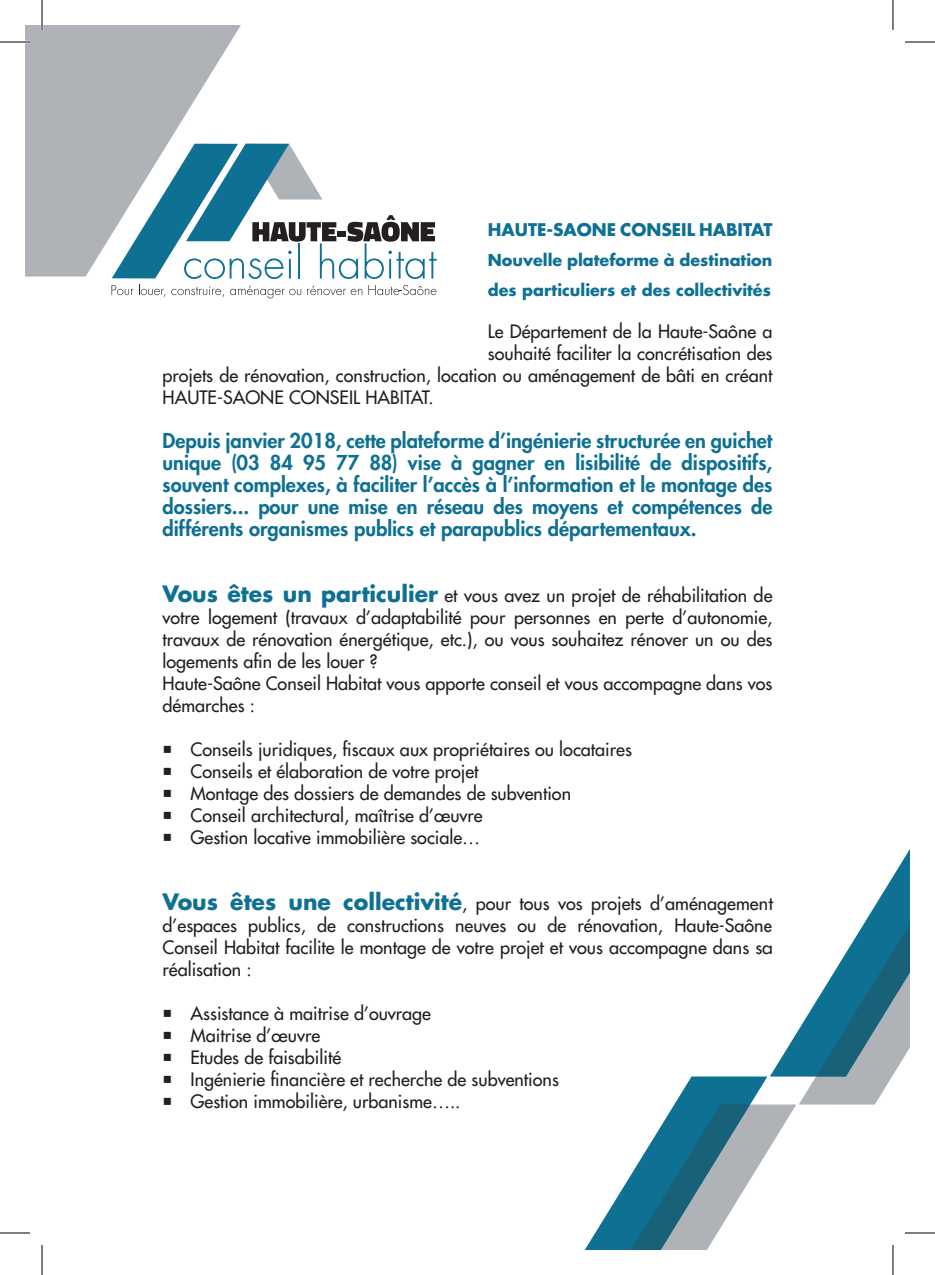
<style>
.page{position:relative;width:935px;height:1275px;background:#fff}
.page>*{position:absolute;margin:0;border:0;box-sizing:border-box;transform-origin:0 0}
.t1{font:800 20px/22px "Futura";color:#0e7093;text-align:justify}
.t2{font:18px/22px "Futura";color:#231f20}
.t3{font:700 17px "Futura";color:#0e7093}
.t4{font:700 16px/30px "Futura";color:#0e7093}
.s1{font-weight:700;font-size:22px;color:#0e7093}
</style>
<div class="page">
<svg style="left:111px;top:144px;width:326px;height:154px"></svg>
<svg style="left:584px;top:850px;width:325px;height:400px"></svg>
<svg style="left:25px;top:25px;width:216px;height:251px;fill:#afb3b7"></svg>
<hr style="left:0;top:41px;width:30px;height:2px;background:#fff">
<hr style="left:904px;top:1231px;width:30px;height:3px;background:#fff">
<hr style="left:41px;top:0;width:2px;height:30px;background:#fff">
<hr style="left:891px;top:1245px;width:3px;height:30px;background:#fff">
<hr style="left:0;top:42px;width:30px;height:1px;background:#000">
<hr style="left:904px;top:42px;width:30px;height:1px;background:#000">
<hr style="left:0;top:1232px;width:30px;height:1px;background:#000">
<hr style="left:904px;top:1232px;width:30px;height:1px;background:#000">
<hr style="left:42px;top:0;width:1px;height:30px;background:#000">
<hr style="left:42px;top:1245px;width:1px;height:30px;background:#000">
<hr style="left:892px;top:0;width:1px;height:30px;background:#000">
<hr style="left:892px;top:1245px;width:1px;height:30px;background:#000">
<p class="t3" style="left:488px;top:218px;width:286px">HAUTE-SAONE CONSEIL HABITAT</p>
<p class="t4" style="left:488px;top:244px;width:286px">Nouvelle plateforme à destination des particuliers et des collectivités</p>
<p class="t2" style="left:488px;top:320px;width:286px">Le Département de la Haute-Saône a</p>
<p class="t2" style="left:488px;top:342px;width:286px">souhaité faciliter la concrétisation des</p>
<p class="t2" style="left:162px;top:364px;width:611px">projets de rénovation, construction, location ou aménagement de bâti en créant</p>
<p class="t2" style="left:162px;top:386px;width:272px">HAUTE-SAONE CONSEIL HABITAT.</p>
<p class="t1" style="left:162px;top:429px;width:611px">Depuis janvier 2018, cette plateforme d’ingénierie structurée en guichet unique (03 84 95 77 88) vise à gagner en lisibilité de dispositifs, souvent complexes, à faciliter l’accès à l’information et le montage des dossiers... pour une mise en réseau des moyens et compétences de différents organismes publics et parapublics départementaux.</p>
<p class="t2" style="left:162px;top:584px;width:611px"><span class="s1">Vous êtes un particulier</span> et vous avez un projet de réhabilitation de votre logement (travaux d’adaptabilité pour personnes en perte d’autonomie, travaux de rénovation énergétique, etc.), ou vous souhaitez rénover un ou des logements afin de les louer ?<br>Haute-Saône Conseil Habitat vous apporte conseil et vous accompagne dans vos démarches :</p>
<p class="t2" style="left:162px;top:738px;width:471px">○ Conseils juridiques, fiscaux aux propriétaires ou locataires</p>
<p class="t2" style="left:162px;top:760px;width:317px">○ Conseils et élaboration de votre projet</p>
<p class="t2" style="left:162px;top:782px;width:410px">○ Montage des dossiers de demandes de subvention</p>
<p class="t2" style="left:162px;top:804px;width:321px">○ Conseil architectural, maîtrise d’œuvre</p>
<p class="t2" style="left:162px;top:826px;width:319px">○ Gestion locative immobilière sociale…</p>
<p class="t2" style="left:162px;top:892px;width:611px;text-align:justify"><span class="s1">Vous êtes une collectivité</span>, pour tous vos projets d’aménagement d’espaces publics, de constructions neuves ou de rénovation, Haute-Saône Conseil Habitat facilite le montage de votre projet et vous accompagne dans sa réalisation :</p>
<p class="t2" style="left:162px;top:1002px;width:270px">○ Assistance à maitrise d’ouvrage</p>
<p class="t2" style="left:162px;top:1024px;width:159px">○ Maitrise d’œuvre</p>
<p class="t2" style="left:162px;top:1046px;width:180px">○ Etudes de faisabilité</p>
<p class="t2" style="left:162px;top:1068px;width:398px">○ Ingénierie financière et recherche de subventions</p>
<p class="t2" style="left:162px;top:1090px;width:299px">○ Gestion immobilière, urbanisme…..</p>
</div>
